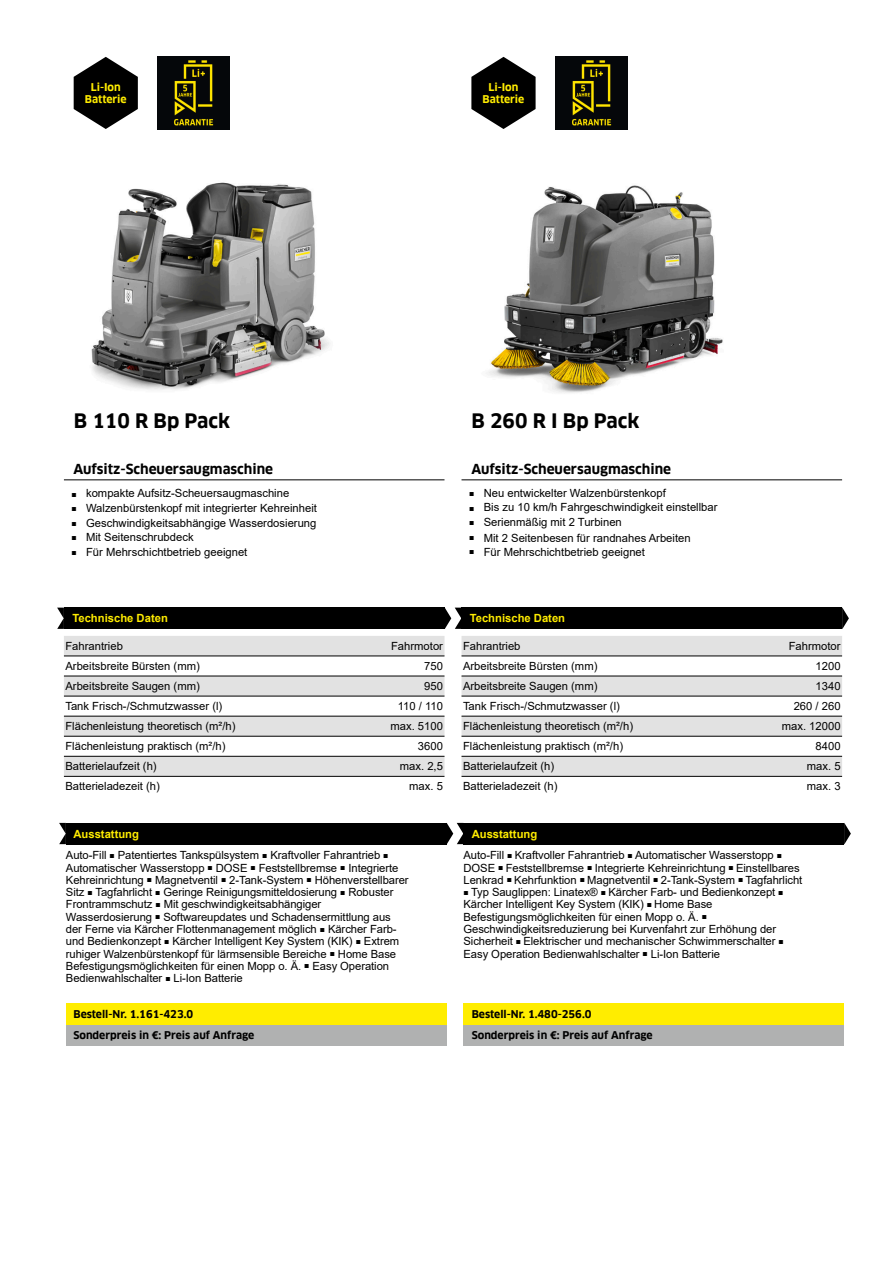
<style>
.page{position:relative;width:893px;height:1263px;background:#fff}
.page>*{position:absolute;margin:0;border:0;box-sizing:border-box;transform-origin:0 0}
.t1{font:700 19.5px "Clan Pro";color:#000}
.t2{font:700 13.5px "Clan Pro";color:#000}
.t3{font:11.25px/12.3px "Arial";letter-spacing:-.005em;color:#000}
.t4{font:700 11.25px "Arial";color:#ffed00}
.t5{font:700 10.5px "Clan Pro";color:#000}
.t6{font:700 10.5px/12.3px "Clan Pro";letter-spacing:-.005em;color:#ffed00;text-align:center}
.t7{font:8.7px "Arial";color:#000}
.s1{font-size:8.7px}
</style>
<div class="page">
<div style="left:66px;top:1024px;width:380px;height:21px;background:#b0b1b1"></div>
<div style="left:66px;top:823px;width:380px;height:21px;background:#000"></div>
<div style="left:463px;top:823px;width:381px;height:21px;background:#000"></div>
<div style="left:461px;top:608px;width:381px;height:21px;background:#000"></div>
<div style="left:64px;top:608px;width:380px;height:21px;background:#000"></div>
<div style="left:463px;top:1024px;width:381px;height:21px;background:#b0b1b1"></div>
<div style="left:463px;top:1003px;width:381px;height:21px;background:#ffed00"></div>
<div style="left:66px;top:1003px;width:380px;height:21px;background:#ffed00"></div>
<img style="left:91px;top:182px;width:239px;height:208px">
<svg style="left:461px;top:636px;width:381px;height:140px;fill:#e2e2e2"></svg>
<hr style="left:461px;top:655px;width:381px;height:1px;background:#000">
<hr style="left:461px;top:676px;width:381px;height:1px;background:#000">
<hr style="left:461px;top:696px;width:381px;height:1px;background:#000">
<hr style="left:461px;top:716px;width:381px;height:1px;background:#000">
<hr style="left:461px;top:736px;width:381px;height:1px;background:#000">
<hr style="left:461px;top:756px;width:381px;height:1px;background:#000">
<hr style="left:461px;top:776px;width:381px;height:1px;background:#000">
<svg style="left:64px;top:636px;width:380px;height:140px;fill:#e2e2e2"></svg>
<hr style="left:64px;top:655px;width:380px;height:1px;background:#000">
<hr style="left:64px;top:676px;width:380px;height:1px;background:#000">
<hr style="left:64px;top:696px;width:380px;height:1px;background:#000">
<hr style="left:64px;top:716px;width:380px;height:1px;background:#000">
<hr style="left:64px;top:736px;width:380px;height:1px;background:#000">
<hr style="left:64px;top:756px;width:380px;height:1px;background:#000">
<hr style="left:64px;top:776px;width:380px;height:1px;background:#000">
<img style="left:486px;top:185px;width:237px;height:208px">
<svg style="left:471px;top:57px;width:65px;height:72px"></svg>
<img style="left:555px;top:57px;width:73px;height:72px">
<svg style="left:844px;top:823px;width:7px;height:21px"></svg>
<svg style="left:842px;top:608px;width:7px;height:21px"></svg>
<hr style="left:461px;top:480px;width:381px;height:1px;background:#000">
<svg style="left:446px;top:823px;width:17px;height:21px"></svg>
<svg style="left:59px;top:823px;width:7px;height:21px"></svg>
<svg style="left:444px;top:608px;width:17px;height:21px"></svg>
<svg style="left:57px;top:608px;width:7px;height:21px"></svg>
<hr style="left:64px;top:480px;width:380px;height:1px;background:#000">
<svg style="left:74px;top:57px;width:64px;height:72px"></svg>
<img style="left:158px;top:57px;width:72px;height:72px">
<p class="t6" style="left:85px;top:82px;width:43px">Li-Ion<br>Batterie</p>
<p class="t6" style="left:483px;top:82px;width:43px">Li-Ion<br>Batterie</p>
<h1 class="t1" style="left:74px;top:412px;width:158px">B 110 R Bp Pack</h1>
<h1 class="t1" style="left:471px;top:412px;width:170px">B 260 R I Bp Pack</h1>
<p class="t2" style="left:73px;top:464px;width:201px">Aufsitz-Scheuersaugmaschine</p>
<p class="t2" style="left:471px;top:464px;width:201px">Aufsitz-Scheuersaugmaschine</p>
<p class="t7" style="left:72px;top:490px;width:7px">■</p>
<p class="t3" style="left:86px;top:488px;width:205px">kompakte Aufsitz-Scheuersaugmaschine</p>
<p class="t7" style="left:469px;top:490px;width:7px">■</p>
<p class="t3" style="left:484px;top:488px;width:184px">Neu entwickelter Walzenbürstenkopf</p>
<p class="t7" style="left:72px;top:505px;width:7px">■</p>
<p class="t3" style="left:86px;top:503px;width:232px">Walzenbürstenkopf mit integrierter Kehreinheit</p>
<p class="t7" style="left:469px;top:504px;width:7px">■</p>
<p class="t3" style="left:484px;top:502px;width:235px">Bis zu 10 km/h Fahrgeschwindigkeit einstellbar</p>
<p class="t3" style="left:484px;top:517px;width:140px">Serienmäßig mit 2 Turbinen</p>
<p class="t3" style="left:86px;top:517px;width:232px">Geschwindigkeitsabhängige Wasserdosierung</p>
<p class="t3" style="left:72px;top:532px;width:124px"><span class="s1">■</span> Mit Seitenschrubdeck</p>
<p class="t3" style="left:72px;top:547px;width:177px"><span class="s1">■</span> Für Mehrschichtbetrieb geeignet</p>
<p class="t3" style="left:469px;top:547px;width:177px"><span class="s1">■</span> Für Mehrschichtbetrieb geeignet</p>
<p class="t7" style="left:469px;top:519px;width:7px">■</p>
<p class="t7" style="left:72px;top:519px;width:7px">■</p>
<p class="t3" style="left:469px;top:533px;width:223px"><sup>■</sup> Mit 2 Seitenbesen für randnahes Arbeiten</p>
<p class="t4" style="left:72px;top:614px;width:97px">Technische Daten</p>
<p class="t4" style="left:470px;top:614px;width:97px">Technische Daten</p>
<p class="t3" style="left:65px;top:641px;width:59px">Fahrantrieb</p>
<p class="t3" style="left:391px;top:641px;width:53px">Fahrmotor</p>
<p class="t3" style="left:65px;top:661px;width:136px">Arbeitsbreite Bürsten (mm)</p>
<p class="t3" style="left:424px;top:661px;width:20px">750</p>
<p class="t3" style="left:65px;top:681px;width:136px">Arbeitsbreite Saugen (mm)</p>
<p class="t3" style="left:424px;top:681px;width:20px">950</p>
<p class="t3" style="left:65px;top:701px;width:158px">Tank Frisch-/Schmutzwasser (l)</p>
<p class="t3" style="left:398px;top:701px;width:47px">110 / 110</p>
<p class="t3" style="left:65px;top:721px;width:172px">Flächenleistung theoretisch (m²/h)</p>
<p class="t3" style="left:390px;top:721px;width:54px">max. 5100</p>
<p class="t3" style="left:65px;top:741px;width:162px">Flächenleistung praktisch (m²/h)</p>
<p class="t3" style="left:418px;top:741px;width:27px">3600</p>
<p class="t3" style="left:65px;top:761px;width:93px">Batterielaufzeit (h)</p>
<p class="t3" style="left:400px;top:761px;width:45px">max. 2,5</p>
<p class="t3" style="left:65px;top:781px;width:96px">Batterieladezeit (h)</p>
<p class="t3" style="left:409px;top:781px;width:35px">max. 5</p>
<p class="t3" style="left:463px;top:641px;width:59px">Fahrantrieb</p>
<p class="t3" style="left:789px;top:641px;width:53px">Fahrmotor</p>
<p class="t3" style="left:463px;top:661px;width:136px">Arbeitsbreite Bürsten (mm)</p>
<p class="t3" style="left:816px;top:661px;width:27px">1200</p>
<p class="t3" style="left:463px;top:681px;width:136px">Arbeitsbreite Saugen (mm)</p>
<p class="t3" style="left:816px;top:681px;width:27px">1340</p>
<p class="t3" style="left:463px;top:701px;width:158px">Tank Frisch-/Schmutzwasser (l)</p>
<p class="t3" style="left:794px;top:701px;width:48px">260 / 260</p>
<p class="t3" style="left:463px;top:721px;width:172px">Flächenleistung theoretisch (m²/h)</p>
<p class="t3" style="left:782px;top:721px;width:60px">max. 12000</p>
<p class="t3" style="left:463px;top:741px;width:162px">Flächenleistung praktisch (m²/h)</p>
<p class="t3" style="left:816px;top:741px;width:27px">8400</p>
<p class="t3" style="left:463px;top:761px;width:93px">Batterielaufzeit (h)</p>
<p class="t3" style="left:807px;top:761px;width:35px">max. 5</p>
<p class="t3" style="left:463px;top:781px;width:96px">Batterieladezeit (h)</p>
<p class="t3" style="left:807px;top:781px;width:35px">max. 3</p>
<p class="t4" style="left:73px;top:829px;width:67px">Ausstattung</p>
<p class="t4" style="left:472px;top:829px;width:67px">Ausstattung</p>
<p class="t3" style="left:66px;top:850px;width:344px">Auto-Fill <span class="s1">■</span> Patentiertes Tankspülsystem <span class="s1">■</span> Kraftvoller Fahrantrieb <span class="s1">■ </span>Automatischer Wasserstopp <span class="s1">■</span> DOSE <span class="s1">■</span> Feststellbremse <span class="s1">■</span> Integrierte Kehreinrichtung <span class="s1">■</span> Magnetventil <span class="s1">■</span> 2-Tank-System <span class="s1">■</span> Höhenverstellbarer Sitz <span class="s1">■</span> Tagfahrlicht <span class="s1">■</span> Geringe Reinigungsmitteldosierung <span class="s1">■</span> Robuster Frontrammschutz <span class="s1">■</span> Mit geschwindigkeitsabhängiger Wasserdosierung <span class="s1">■</span> Softwareupdates und Schadensermittlung aus der Ferne via Kärcher Flottenmanagement möglich <span class="s1">■</span> Kärcher Farb&shy;und Bedienkonzept <span class="s1">■</span> Kärcher Intelligent Key System (KIK) <span class="s1">■</span> Extrem ruhiger Walzenbürstenkopf für lärmsensible Bereiche <span class="s1">■</span> Home Base Befestigungsmöglichkeiten für einen Mopp o. Ä. <span class="s1">■</span> Easy Operation Bedienwahlschalter <span class="s1">■</span> Li-Ion Batterie</p>
<p class="t3" style="left:463px;top:850px;width:340px">Auto-Fill <span class="s1">■</span> Kraftvoller Fahrantrieb <span class="s1">■</span> Automatischer Wasserstopp <span class="s1">■<br></span>DOSE <span class="s1">■</span> Feststellbremse <span class="s1">■</span> Integrierte Kehreinrichtung <span class="s1">■</span> Einstellbares<br>Lenkrad <span class="s1">■</span> Kehrfunktion <span class="s1">■</span> Magnetventil <span class="s1">■</span> 2-Tank-System <span class="s1">■</span> Tagfahrlicht</p>
<p class="t3" style="left:463px;top:887px;width:322px"><span class="s1">■</span> Typ Sauglippen: Linatex® <span class="s1">■</span> Kärcher Farb- und Bedienkonzept <span class="s1">■ </span>Kärcher Intelligent Key System (KIK) <span class="s1">■</span> Home Base Befestigungsmöglichkeiten für einen Mopp o. Ä. <span class="s1">■ </span>Geschwindigkeitsreduzierung bei Kurvenfahrt zur Erhöhung der Sicherheit <span class="s1">■</span> Elektrischer und mechanischer Schwimmerschalter <span class="s1">■ </span>Easy Operation Bedienwahlschalter <span class="s1">■</span> Li-Ion Batterie</p>
<p class="t5" style="left:73px;top:1009px;width:121px">Bestell-Nr. 1.161-423.0</p>
<p class="t5" style="left:472px;top:1009px;width:121px">Bestell-Nr. 1.480-256.0</p>
<p class="t5" style="left:73px;top:1031px;width:182px">Sonderpreis in €: Preis auf Anfrage</p>
<p class="t5" style="left:472px;top:1031px;width:182px">Sonderpreis in €: Preis auf Anfrage</p>
</div>
